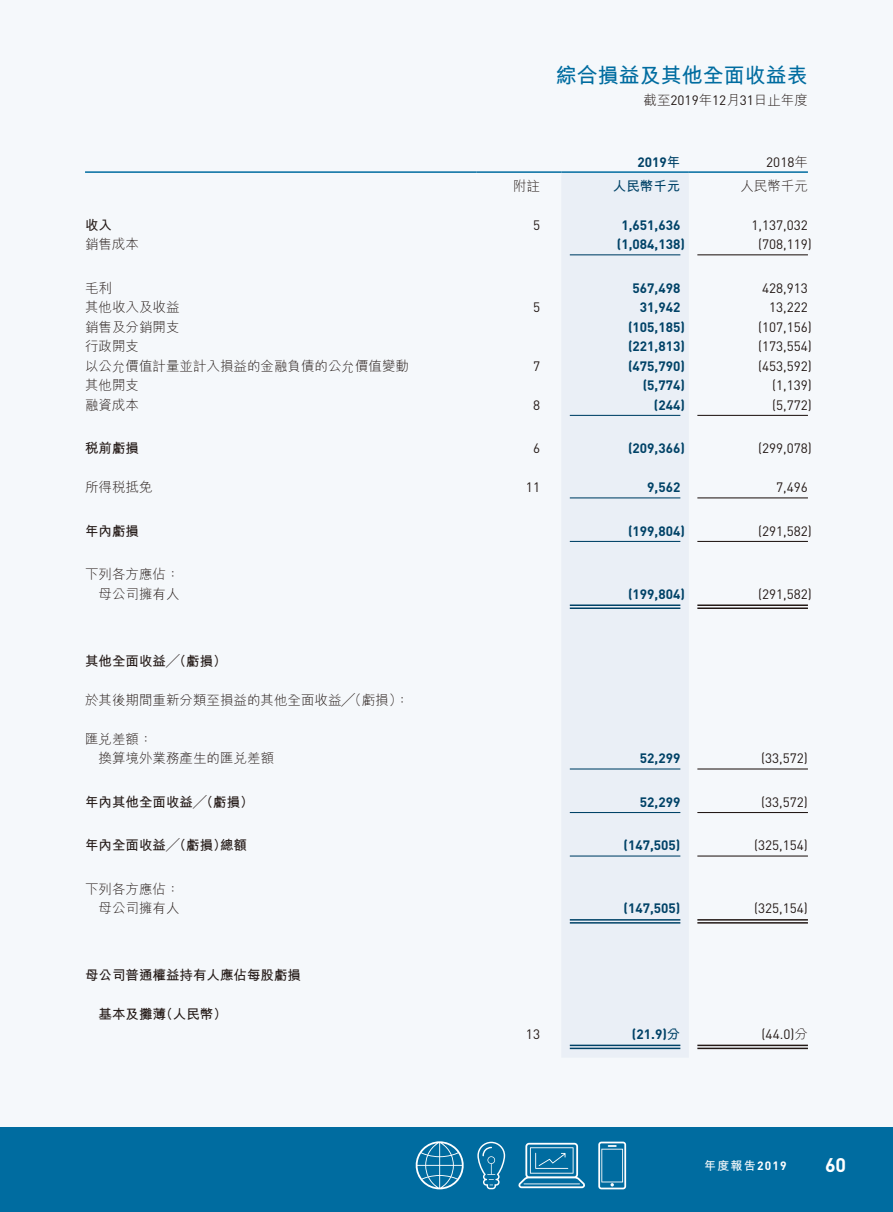
<style>
.page{position:relative;width:893px;height:1212px;background:#fff}
.page>*{position:absolute;margin:0;border:0;box-sizing:border-box;transform-origin:0 0}
.t1{font:21px "M Hei HK Bold E Ten B5 H";color:#006ca0}
.t2{font:700 19.5px "DIN Pro";color:#fff}
.t3{font:13.5px "DIN Pro";color:#231916}
.t4{font:13.5px/19.5px "M Hei HK Light E Ten B5 H";color:#231916;text-align:right}
.t5{font:700 13.5px "DIN Pro";color:#004267}
.t6{font:13.5px "M Hei HK Bold E Ten B5 H";color:#231916}
.t7{font:13.5px "M Hei HK Bold E Ten B5 H";color:#004267}
.t8{font:12px "M Hei HK Bold E Ten B5 H";color:#fff}
.s1{font-family:"DIN Pro"}
.s2{font-family:"M Hei HK Bold E Ten B5 H";font-weight:400}
.s3{font-family:"M Hei HK Light E Ten B5 H"}
.s4{font-family:"DIN Pro";font-weight:700}
</style>
<div class="page">
<div style="left:0;top:0;width:893px;height:1183px;background:#f5f8fb"></div>
<div style="left:0;top:1127px;width:893px;height:85px;background:#006ca0"></div>
<svg style="left:598px;top:1141px;width:28px;height:48px"></svg>
<svg style="left:518px;top:1143px;width:67px;height:45px"></svg>
<svg style="left:477px;top:1142px;width:28px;height:47px"></svg>
<svg style="left:415px;top:1141px;width:49px;height:48px"></svg>
<div style="left:562px;top:173px;width:126px;height:884px;background:#eaeff6"></div>
<hr style="left:85px;top:171px;width:391px;height:2px;background:#006ca0">
<hr style="left:476px;top:171px;width:85px;height:2px;background:#006ca0">
<hr style="left:561px;top:171px;width:128px;height:2px;background:#006ca0">
<hr style="left:689px;top:171px;width:119px;height:2px;background:#006ca0">
<hr style="left:570px;top:254px;width:110px;height:1px;background:#004267">
<hr style="left:697px;top:254px;width:111px;height:1px;background:#231916">
<hr style="left:570px;top:415px;width:110px;height:1px;background:#004267">
<hr style="left:697px;top:415px;width:111px;height:1px;background:#231916">
<hr style="left:570px;top:497px;width:110px;height:1px;background:#004267">
<hr style="left:697px;top:497px;width:111px;height:1px;background:#231916">
<hr style="left:570px;top:541px;width:110px;height:1px;background:#004267">
<hr style="left:697px;top:541px;width:111px;height:1px;background:#231916">
<hr style="left:570px;top:604px;width:110px;height:2px;background:#004267">
<hr style="left:570px;top:607px;width:110px;height:2px;background:#004267">
<hr style="left:697px;top:604px;width:111px;height:2px;background:#231916">
<hr style="left:697px;top:607px;width:111px;height:2px;background:#231916">
<hr style="left:570px;top:768px;width:110px;height:1px;background:#004267">
<hr style="left:697px;top:768px;width:111px;height:1px;background:#231916">
<hr style="left:570px;top:812px;width:110px;height:1px;background:#004267">
<hr style="left:697px;top:812px;width:111px;height:1px;background:#231916">
<hr style="left:570px;top:855px;width:110px;height:1px;background:#004267">
<hr style="left:697px;top:855px;width:111px;height:1px;background:#231916">
<hr style="left:570px;top:919px;width:110px;height:1px;background:#004267">
<hr style="left:570px;top:922px;width:110px;height:1px;background:#004267">
<hr style="left:697px;top:919px;width:111px;height:1px;background:#231916">
<hr style="left:697px;top:922px;width:111px;height:1px;background:#231916">
<hr style="left:570px;top:1044px;width:110px;height:2px;background:#004267">
<hr style="left:570px;top:1047px;width:110px;height:2px;background:#004267">
<hr style="left:697px;top:1044px;width:111px;height:2px;background:#231916">
<hr style="left:697px;top:1047px;width:111px;height:2px;background:#231916">
<h1 class="t1" style="left:556px;top:67px;width:253px">綜合損益及其他全面收益表</h1>
<p class="t4" style="left:644px;top:91px;width:166px">截至<span class="s1">2019</span>年<span class="s1">12</span>月<span class="s1">31</span>日止年度</p>
<p class="t5" style="left:637px;top:157px;width:44px">2019<span class="s2">年</span></p>
<p class="t3" style="left:766px;top:157px;width:43px">2018<span class="s3">年</span></p>
<p class="t4" style="left:513px;top:178px;width:28px">附註</p>
<p class="t7" style="left:613px;top:180px;width:69px">人民幣千元</p>
<p class="t4" style="left:740px;top:178px;width:69px">人民幣千元</p>
<p class="t6" style="left:85px;top:219px;width:28px">收入</p>
<p class="t3" style="left:533px;top:220px;width:9px">5</p>
<p class="t5" style="left:621px;top:220px;width:60px">1,651,636</p>
<p class="t3" style="left:751px;top:220px;width:58px">1,137,032</p>
<p class="t4" style="left:85px;top:236px;width:55px">銷售成本</p>
<p class="t5" style="left:617px;top:240px;width:69px">(1,084,138)</p>
<p class="t3" style="left:758px;top:240px;width:55px">(708,119)</p>
<p class="t4" style="left:85px;top:280px;width:28px">毛利</p>
<p class="t5" style="left:633px;top:283px;width:49px">567,498</p>
<p class="t3" style="left:762px;top:283px;width:47px">428,913</p>
<p class="t4" style="left:85px;top:299px;width:96px">其他收入及收益</p>
<p class="t3" style="left:533px;top:303px;width:9px">5</p>
<p class="t5" style="left:640px;top:303px;width:42px">31,942</p>
<p class="t3" style="left:769px;top:303px;width:40px">13,222</p>
<p class="t4" style="left:85px;top:319px;width:96px">銷售及分銷開支</p>
<p class="t5" style="left:628px;top:322px;width:58px">(105,185)</p>
<p class="t3" style="left:758px;top:322px;width:55px">(107,156)</p>
<p class="t4" style="left:85px;top:338px;width:55px">行政開支</p>
<p class="t5" style="left:628px;top:342px;width:58px">(221,813)</p>
<p class="t3" style="left:758px;top:342px;width:55px">(173,554)</p>
<p class="t4" style="left:85px;top:358px;width:325px">以公允價值計量並計入損益的金融負債的公允價值變動</p>
<p class="t3" style="left:533px;top:361px;width:9px">7</p>
<p class="t5" style="left:628px;top:361px;width:58px">(475,790)</p>
<p class="t3" style="left:758px;top:361px;width:55px">(453,592)</p>
<p class="t4" style="left:85px;top:377px;width:55px">其他開支</p>
<p class="t5" style="left:643px;top:381px;width:44px">(5,774)</p>
<p class="t3" style="left:772px;top:381px;width:41px">(1,139)</p>
<p class="t4" style="left:85px;top:397px;width:55px">融資成本</p>
<p class="t3" style="left:533px;top:400px;width:9px">8</p>
<p class="t5" style="left:654px;top:400px;width:33px">(244)</p>
<p class="t3" style="left:772px;top:400px;width:41px">(5,772)</p>
<p class="t6" style="left:85px;top:443px;width:55px">稅前虧損</p>
<p class="t3" style="left:533px;top:444px;width:9px">6</p>
<p class="t5" style="left:628px;top:444px;width:58px">(209,366)</p>
<p class="t3" style="left:758px;top:444px;width:55px">(299,078)</p>
<p class="t4" style="left:85px;top:479px;width:69px">所得稅抵免</p>
<p class="t3" style="left:526px;top:483px;width:16px">11</p>
<p class="t5" style="left:647px;top:483px;width:35px">9,562</p>
<p class="t3" style="left:776px;top:483px;width:33px">7,496</p>
<p class="t6" style="left:85px;top:526px;width:55px">年內虧損</p>
<p class="t5" style="left:628px;top:526px;width:58px">(199,804)</p>
<p class="t3" style="left:758px;top:526px;width:55px">(291,582)</p>
<p class="t4" style="left:85px;top:566px;width:96px">下列各方應佔：母公司擁有人</p>
<p class="t5" style="left:628px;top:589px;width:58px">(199,804)</p>
<p class="t3" style="left:758px;top:589px;width:55px">(291,582)</p>
<p class="t6" style="left:85px;top:656px;width:143px">其他全面收益╱（虧損）</p>
<p class="t4" style="left:85px;top:692px;width:325px">於其後期間重新分類至損益的其他全面收益╱（虧損）：</p>
<p class="t4" style="left:99px;top:731px;width:177px;text-align:left;text-indent:-14px">匯兌差額：<br>換算境外業務產生的匯兌差額</p>
<p class="t5" style="left:640px;top:754px;width:42px">52,299</p>
<p class="t3" style="left:761px;top:754px;width:48px">(33,572)</p>
<p class="t6" style="left:85px;top:797px;width:170px">年內其他全面收益╱（虧損）</p>
<p class="t5" style="left:640px;top:797px;width:42px">52,299</p>
<p class="t3" style="left:761px;top:797px;width:48px">(33,572)</p>
<p class="t6" style="left:85px;top:840px;width:163px">年內全面收益╱（虧損）總額</p>
<p class="t5" style="left:623px;top:841px;width:58px">(147,505)</p>
<p class="t3" style="left:754px;top:841px;width:55px">(325,154)</p>
<p class="t4" style="left:85px;top:881px;width:96px">下列各方應佔：母公司擁有人</p>
<p class="t5" style="left:623px;top:904px;width:58px">(147,505)</p>
<p class="t3" style="left:754px;top:904px;width:55px">(325,154)</p>
<p class="t6" style="left:85px;top:970px;width:217px">母公司普通權益持有人應佔每股虧損</p>
<p class="t6" style="left:99px;top:1009px;width:130px">基本及攤薄（人民幣）</p>
<p class="t3" style="left:526px;top:1029px;width:16px">13</p>
<p class="t5" style="left:632px;top:1029px;width:50px">(21.9)<span class="s2">分</span></p>
<p class="t3" style="left:762px;top:1029px;width:48px">(44.0)<span class="s3">分</span></p>
<p class="t8" style="left:704px;top:1160px;width:84px">年度報告<span class="s4">2019</span></p>
<h2 class="t2" style="left:825px;top:1158px;width:23px">60</h2>
</div>
